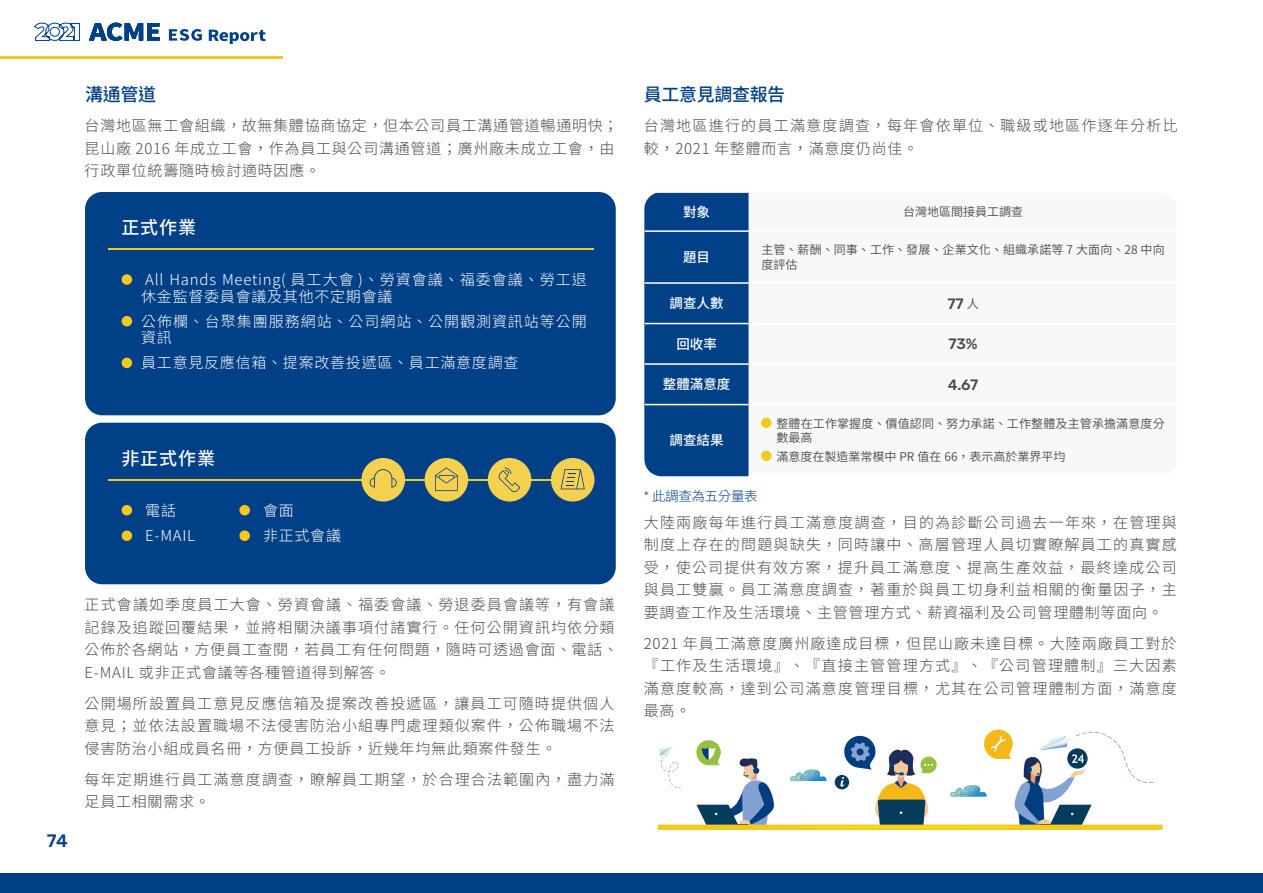
<style>
.page{position:relative;width:1263px;height:893px;background:#fff}
.page>*{position:absolute;margin:0;border:0;box-sizing:border-box;transform-origin:0 0}
.t1{font:500 18px "Noto Sans CJ Ktc";letter-spacing:-.02em;color:#004087}
.t2{font:500 18px "Noto Sans CJ Ktc";letter-spacing:.05em;color:#fff}
.t3{font:500 18px "Rubik";color:#003f86}
.t4{font:300 15px/22.5px "Noto Sans CJ Ktc";letter-spacing:.05em;color:#4c4948;text-align:justify}
.t5{font:300 15px/22.5px "Noto Sans CJ Ktc";letter-spacing:.075em;color:#4c4948}
.t6{font:300 15px/16.5px "Noto Sans CJ Ktc";letter-spacing:.05em;color:#fff}
.t7{font:300 15px/22.5px "Noto Sans CJ Ktc";letter-spacing:.085em;color:#4c4948}
.t8{font:500 15px "Rubik";color:#4c4948}
.t9{font:500 13.5px "Noto Sans CJ Ktc";color:#fff}
.t10{font:300 13.5px "Noto Sans CJ Ktc";letter-spacing:-.025em;color:#004087}
.t11{font:600 12px/14.4px "Noto Sans CJ Ktc";letter-spacing:.01em;color:#4c4948}
.s1{font-family:"Noto Sans CJ Ktc";font-weight:600;font-size:12px}
.s2{font-family:"Helvetica"}
</style>
<div class="page">
<div style="left:0;top:874px;width:1263px;height:19px;background:#003f86"></div>
<hr style="left:0;top:56px;width:283px;height:2px;background:#f4c91c">
<svg style="left:169px;top:29px;width:33px;height:12px"></svg>
<svg style="left:34px;top:22px;width:46px;height:19px"></svg>
<svg style="left:209px;top:30px;width:57px;height:14px"></svg>
<svg style="left:89px;top:23px;width:71px;height:18px"></svg>
<div style="left:85px;top:192px;width:531px;height:223px;background:#004087;border-radius:17px"></div>
<div style="left:85px;top:423px;width:531px;height:161px;background:#004087;border-radius:17px"></div>
<hr style="left:109px;top:249px;width:485px;height:1px;background:#f4c91c">
<hr style="left:109px;top:479px;width:485px;height:2px;background:#f4c91c">
<div style="left:122px;top:274px;width:10px;height:11px;background:#f4c91c;border-radius:50%"></div>
<div style="left:122px;top:316px;width:10px;height:10px;background:#f4c91c;border-radius:50%"></div>
<div style="left:122px;top:358px;width:10px;height:10px;background:#f4c91c;border-radius:50%"></div>
<div style="left:122px;top:505px;width:10px;height:10px;background:#f4c91c;border-radius:50%"></div>
<div style="left:122px;top:530px;width:10px;height:11px;background:#f4c91c;border-radius:50%"></div>
<div style="left:239px;top:505px;width:11px;height:10px;background:#f4c91c;border-radius:50%"></div>
<div style="left:239px;top:530px;width:11px;height:11px;background:#f4c91c;border-radius:50%"></div>
<div style="left:361px;top:458px;width:44px;height:44px;background:#f6d150;border-radius:50%"></div>
<div style="left:425px;top:458px;width:43px;height:44px;background:#f6d150;border-radius:50%"></div>
<div style="left:488px;top:458px;width:43px;height:44px;background:#f6d150;border-radius:50%"></div>
<div style="left:551px;top:458px;width:43px;height:44px;background:#f6d150;border-radius:50%"></div>
<svg style="left:370px;top:469px;width:27px;height:18px"></svg>
<svg style="left:435px;top:467px;width:23px;height:24px"></svg>
<svg style="left:498px;top:467px;width:22px;height:25px"></svg>
<svg style="left:561px;top:469px;width:24px;height:20px"></svg>
<div style="left:643px;top:192px;width:534px;height:284px;background:#f7f8f8;border-radius:17px"></div>
<div style="left:644px;top:193px;width:104px;height:283px;background:#004087"></div>
<hr style="left:645px;top:191px;width:104px;height:2px;background:#fff">
<hr style="left:749px;top:191px;width:429px;height:2px;background:#fff">
<hr style="left:645px;top:230px;width:104px;height:2px;background:#fff">
<hr style="left:749px;top:230px;width:429px;height:2px;background:#fff">
<hr style="left:645px;top:282px;width:104px;height:2px;background:#fff">
<hr style="left:749px;top:282px;width:429px;height:2px;background:#fff">
<hr style="left:749px;top:323px;width:429px;height:1px;background:#fff">
<hr style="left:749px;top:363px;width:429px;height:2px;background:#fff">
<hr style="left:749px;top:404px;width:429px;height:1px;background:#fff">
<hr style="left:749px;top:474px;width:429px;height:2px;background:#fff">
<hr style="left:645px;top:323px;width:104px;height:1px;background:#fff">
<hr style="left:645px;top:363px;width:104px;height:2px;background:#fff">
<hr style="left:645px;top:404px;width:104px;height:1px;background:#fff">
<div style="left:761px;top:418px;width:10px;height:10px;background:#f4c91c;border-radius:50%"></div>
<div style="left:761px;top:450px;width:10px;height:11px;background:#f4c91c;border-radius:50%"></div>
<svg style="left:658px;top:730px;width:504px;height:99px"></svg>
<div style="left:659px;top:825px;width:503px;height:4px;border:1px solid #f2c920"></div>
<p class="t3" style="left:47px;top:830px;width:23px">74</p>
<p class="t1" style="left:85px;top:84px;width:72px">溝通管道</p>
<p class="t1" style="left:644px;top:84px;width:143px">員工意見調查報告</p>
<p class="t4" style="left:85px;top:115px;width:535px;text-align:left">台灣地區無工會組織，故無集體協商協定，但本公司員工溝通管道暢通明快；昆山廠 2016 年成立工會，作為員工與公司溝通管道；廣州廠未成立工會，由行政單位統籌隨時檢討適時因應。</p>
<p class="t7" style="left:644px;top:115px;width:535px">台灣地區進行的員工滿意度調查，每年會依單位、職級或地區作逐年分析比較，2021 年整體而言，滿意度仍尚佳。</p>
<p class="t2" style="left:121px;top:218px;width:76px">正式作業</p>
<p class="t6" style="left:141px;top:272px;width:447px">All Hands Meeting( 員工大會 )、勞資會議、福委會議、勞工退休金監督委員會議及其他不定期會議</p>
<p class="t6" style="left:141px;top:313px;width:447px">公佈欄、台聚集團服務網站、公司網站、公開觀測資訊站等公開資訊</p>
<p class="t6" style="left:141px;top:355px;width:379px">員工意見反應信箱、提案改善投遞區、員工滿意度調查</p>
<p class="t2" style="left:121px;top:448px;width:95px">非正式作業</p>
<p class="t6" style="left:145px;top:498px;width:51px;line-height:25px">電話<br>E-MAIL</p>
<p class="t6" style="left:263px;top:498px;width:79px;line-height:25px">會面<br>非正式會議</p>
<p class="t5" style="left:85px;top:594px;width:535px">正式會議如季度員工大會、勞資會議、福委會議、勞退委員會議等，有會議記錄及追蹤回覆結果，並將相關決議事項付諸實行。任何公開資訊均依分類公佈於各網站，方便員工查閱，若員工有任何問題，隨時可透過會面、電話、E-MAIL 或非正式會議等各種管道得到解答。</p>
<p class="t4" style="left:85px;top:692px;width:531px">公開場所設置員工意見反應信箱及提案改善投遞區，讓員工可隨時提供個人意見；並依法設置職場不法侵害防治小組專門處理類似案件，公佈職場不法侵害防治小組成員名冊，方便員工投訴，近幾年均無此類案件發生。</p>
<p class="t5" style="left:85px;top:768px;width:531px">每年定期進行員工滿意度調查，瞭解員工期望，於合理合法範圍內，盡力滿足員工相關需求。</p>
<p class="t9" style="left:683px;top:204px;width:28px">對象</p>
<p class="t11" style="left:903px;top:205px;width:121px">台灣地區間接員工調查</p>
<p class="t9" style="left:683px;top:250px;width:28px">題目</p>
<p class="t11" style="left:761px;top:243px;width:405px">主管、薪酬、同事、工作、發展、企業文化、組織承諾等 7 大面向、28 中向度評估</p>
<p class="t9" style="left:670px;top:296px;width:55px">調查人數</p>
<p class="t8" style="left:947px;top:295px;width:33px">77 <span class="s1">人</span></p>
<p class="t9" style="left:676px;top:336px;width:42px">回收率</p>
<p class="t8" style="left:948px;top:335px;width:31px">73%</p>
<p class="t9" style="left:663px;top:377px;width:69px">整體滿意度</p>
<p class="t8" style="left:948px;top:376px;width:32px">4.67</p>
<p class="t9" style="left:670px;top:432px;width:55px">調查結果</p>
<p class="t10" style="left:644px;top:488px;width:115px"><span class="s2">*</span> 此調查為五分量表</p>
<p class="t11" style="left:776px;top:417px;width:390px">整體在工作掌握度、價值認同、努力承諾、工作整體及主管承擔滿意度分數最高</p>
<p class="t11" style="left:776px;top:450px;width:291px">滿意度在製造業常模中 PR 值在 66，表示高於業界平均</p>
<p class="t4" style="left:644px;top:511px;width:534px">大陸兩廠每年進行員工滿意度調查，目的為診斷公司過去一年來，在管理與制度上存在的問題與缺失，同時讓中、高層管理人員切實瞭解員工的真實感受，使公司提供有效方案，提升員工滿意度、提高生產效益，最終達成公司與員工雙贏。員工滿意度調查，著重於與員工切身利益相關的衡量因子，主要調查工作及生活環境、主管管理方式、薪資福利及公司管理體制等面向。</p>
<p class="t4" style="left:644px;top:632px;width:534px">2021 年員工滿意度廣州廠達成目標，但昆山廠未達目標。大陸兩廠員工對於『工作及生活環境』、『直接主管管理方式』、『公司管理體制』三大因素滿意度較高，達到公司滿意度管理目標，尤其在公司管理體制方面，滿意度最高。</p>
</div>
